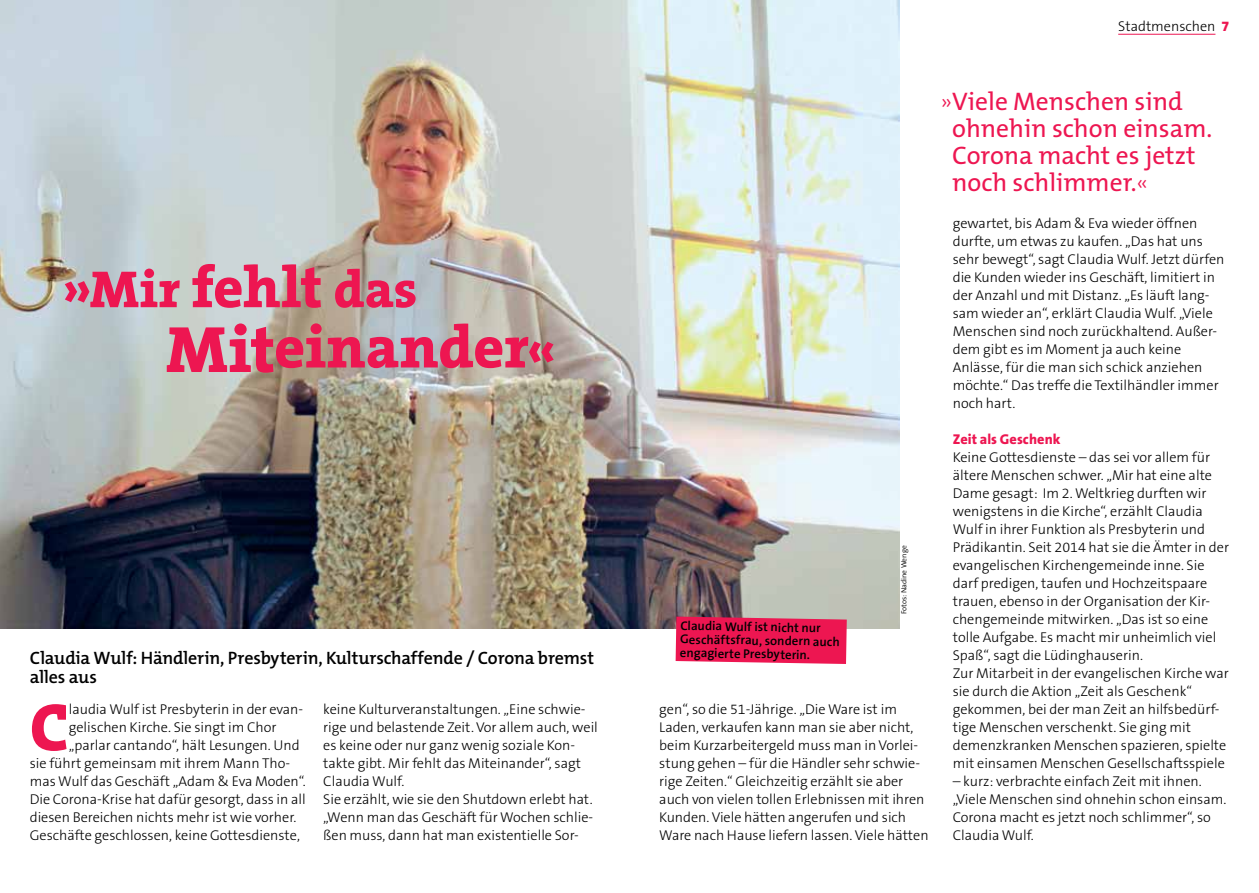
<style>
.page{position:relative;width:1259px;height:893px;background:#fff}
.page>*{position:absolute;margin:0;border:0;box-sizing:border-box;transform-origin:0 0}
.t1{font:800 67.65px "The Serif B8";color:#ed1651}
.t2{font:800 60px "The Serif B8";letter-spacing:-.005em;color:#ed1651}
.t3{font:800 52.5px "The Serif B8";color:#ed1651}
.t4{font:25.5px/27px "The Mix B5 Plain";color:#ed1651}
.t5{font:600 18px/19.5px "The Mix B6";letter-spacing:-.01em;color:#000}
.t6{font:300 14.25px/18px "The Sans B3";color:#000}
.t7{font:800 14.25px "The Sans B8";letter-spacing:.005em;color:#ed1651}
.t8{font:600 12.75px/13.5px "The Sans B6";color:#000}
.t9{font:300 7.5px "The Sans B4";color:#000}
.s1{font-size:58.5px}
.s2{font-size:66px}
.s3{font-size:52.5px}
.s4{font-family:"The Sans B8";font-weight:800;color:#ed1651}
.s5{font-family:"The Mix B3";font-weight:300;font-size:24px}
</style>
<div class="page">
<hr style="left:1118px;top:34px;width:97px;height:1px;background:#ed1651">
<img style="left:0;top:0;width:899px;height:628px">
<svg style="left:675px;top:617px;width:172px;height:47px;background:#ec235a"></svg>
<h3 class="t3" style="left:62px;top:262px;width:356px">»Mir <span class="s1">fehlt</span> das</h3>
<h2 class="t2" style="left:166px;top:315px;width:392px"><span class="s2">Mit</span>einander<span class="s3">«</span></h2>
<p class="t5" style="left:30px;top:648px;width:566px">Claudia Wulf: Händlerin, Presbyterin, Kulturschaffende / Corona bremst alles aus</p>
<h1 class="t1" style="left:30px;top:691px;width:40px">C</h1>
<p class="t6" style="left:69px;top:701px;width:236px">laudia Wulf ist Presbyterin in der evan-</p>
<p class="t6" style="left:323px;top:701px;width:276px">keine Kulturveranstaltungen. „Eine schwie&shy;rige und belastende Zeit. Vor allem auch, weil es keine oder nur ganz wenig soziale Kon&shy;takte gibt. Mir fehlt das Miteinander“, sagt Claudia Wulf.<br>Sie erzählt, wie sie den Shutdown erlebt hat. „Wenn man das Geschäft für Wochen schlie&shy;ßen muss, dann hat man existentielle Sor-</p>
<p class="t6" style="left:69px;top:719px;width:209px">gelischen Kirche. Sie singt im Chor</p>
<p class="t6" style="left:69px;top:737px;width:232px">„parlar cantando“, hält Lesungen. Und</p>
<p class="t6" style="left:30px;top:755px;width:262px">sie führt gemeinsam mit ihrem Mann Tho-</p>
<p class="t6" style="left:30px;top:773px;width:278px">mas Wulf das Geschäft „Adam &amp; Eva Moden“.</p>
<p class="t6" style="left:30px;top:791px;width:277px">Die Corona-Krise hat dafür gesorgt, dass in all</p>
<p class="t6" style="left:30px;top:809px;width:268px">diesen Bereichen nichts mehr ist wie vorher.</p>
<p class="t6" style="left:30px;top:827px;width:272px">Geschäfte geschlossen, keine Gottesdienste,</p>
<p class="t6" style="left:1118px;top:18px;width:112px">Stadtmenschen <span class="s4">7</span></p>
<p class="t8" style="left:680px;top:619px;width:161px;rotate:1deg">Claudia Wulf ist nicht nur<br>Geschäftsfrau, sondern auch engagierte Presbyterin.</p>
<p class="t9" style="left:900px;top:614px;width:70px;rotate:-90deg">Fotos: Nadine Wenge</p>
<p class="t6" style="left:659px;top:701px;width:271px">gen“, so die 51-Jährige. „Die Ware ist im Laden, verkaufen kann man sie aber nicht, beim Kurzarbeitergeld muss man in Vorlei&shy;stung gehen – für die Händler sehr schwie&shy;rige Zeiten.“ Gleichzeitig erzählt sie aber auch von vielen tollen Erlebnissen mit ihren Kunden. Viele hätten angerufen und sich Ware nach Hause liefern lassen. Viele hätten</p>
<h3 class="t4" style="left:952px;top:89px;width:262px;text-indent:-12px"><span class="s5">»</span>Viele Menschen sind ohnehin schon einsam.<br>Corona macht es jetzt noch schlimmer.<span class="s5">«</span></h3>
<p class="t6" style="left:952px;top:215px;width:273px">gewartet, bis Adam &amp; Eva wieder öffnen durfte, um etwas zu kaufen. „Das hat uns sehr bewegt“, sagt Claudia Wulf. Jetzt dürfen die Kunden wieder ins Geschäft, limitiert in der Anzahl und mit Distanz. „Es läuft lang&shy;sam wieder an“, erklärt Claudia Wulf. „Viele Menschen sind noch zurückhaltend. Außer&shy;dem gibt es im Moment ja auch keine Anlässe, für die man sich schick anziehen möchte.“ Das treffe die Textilhändler immer noch hart.</p>
<p class="t7" style="left:952px;top:432px;width:109px">Zeit als Geschenk</p>
<p class="t6" style="left:952px;top:449px;width:278px">Keine Gottesdienste – das sei vor allem für ältere Menschen schwer. „Mir hat eine alte Dame gesagt: Im 2. Weltkrieg durften wir wenigstens in die Kirche“, erzählt Claudia Wulf in ihrer Funktion als Presbyterin und Prädikantin. Seit 2014 hat sie die Ämter in der evangelischen Kirchengemeinde inne. Sie darf predigen, taufen und Hochzeitspaare trauen, ebenso in der Organisation der Kir&shy;chengemeinde mitwirken. „Das ist so eine tolle Aufgabe. Es macht mir unheimlich viel Spaß“, sagt die Lüdinghauserin.<br>Zur Mitarbeit in der evangelischen Kirche war sie durch die Aktion „Zeit als Geschenk“ gekommen, bei der man Zeit an hilfsbedürf&shy;tige Menschen verschenkt. Sie ging mit demenzkranken Menschen spazieren, spielte mit einsamen Menschen Gesellschaftsspiele</p>
<p class="t6" style="left:952px;top:773px;width:275px">– kurz: verbrachte einfach Zeit mit ihnen. „Viele Menschen sind ohnehin schon einsam.<br>Corona macht es jetzt noch schlimmer“, so Claudia Wulf.</p>
</div>
